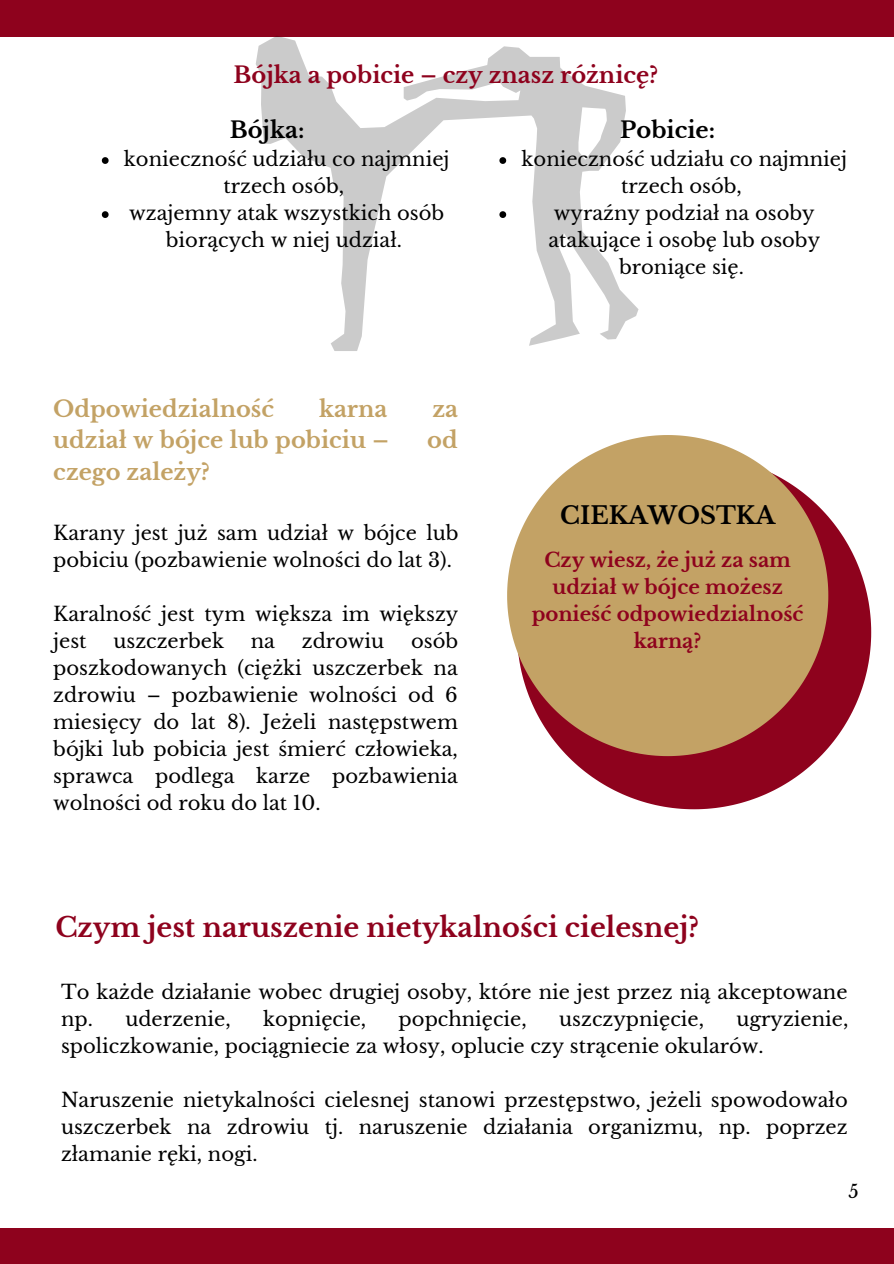
<style>
.page{position:relative;width:894px;height:1264px;background:#fff}
.page>*{position:absolute;margin:0;border:0;box-sizing:border-box;transform-origin:0 0}
.t1{font:700 27px "Libre Baskerville";color:#8e021d}
.t2{font:700 24px "Libre Baskerville";color:#000}
.t3{font:700 22.5px "Libre Baskerville";color:#c3a265}
.t4{font:700 22.5px "Libre Baskerville";color:#8e021d}
.t5{font:700 22.5px "Libre Baskerville";color:#000}
.t6{font:700 19.65px/27px "Libre Baskerville";color:#8e021d;text-align:center}
.t7{font:19.5px/27px "Libre Baskerville";color:#000}
.t8{font:18px "Libre Baskerville";color:#000}
</style>
<div class="page">
<div style="left:0;top:0;width:893px;height:36px;background:#8e021d"></div>
<div style="left:0;top:1227px;width:893px;height:35px;background:#8e021d"></div>
<svg style="left:255px;top:36px;width:383px;height:315px"></svg>
<svg style="left:567px;top:516px;width:303px;height:293px;fill:#8e021d"></svg>
<svg style="left:507px;top:435px;width:321px;height:321px;background:#c6a072"></svg>
<svg style="left:102px;top:157px;width:7px;height:7px"></svg>
<svg style="left:102px;top:211px;width:7px;height:7px"></svg>
<svg style="left:499px;top:157px;width:7px;height:7px"></svg>
<svg style="left:499px;top:211px;width:7px;height:7px"></svg>
<p class="t4" style="left:233px;top:61px;width:426px">Bójka a pobicie – czy znasz różnicę?</p>
<p class="t5" style="left:230px;top:116px;width:76px">Bójka:</p>
<p class="t7" style="left:124px;top:146px;width:327px;text-align:center">konieczność udziału co najmniej trzech osób,<br>wzajemny atak wszystkich osób biorących w niej udział.</p>
<p class="t3" style="left:53px;top:395px;width:222px">Odpowiedzialność</p>
<p class="t3" style="left:319px;top:395px;width:70px">karna</p>
<p class="t3" style="left:432px;top:395px;width:27px">za</p>
<p class="t3" style="left:53px;top:426px;width:337px">udział w bójce lub pobiciu –</p>
<p class="t3" style="left:427px;top:426px;width:32px">od</p>
<p class="t3" style="left:53px;top:458px;width:158px">czego zależy?</p>
<p class="t7" style="left:53px;top:519px;width:406px">Karany jest już sam udział w bójce lub pobiciu (pozbawienie wolności do lat 3).</p>
<p class="t7" style="left:53px;top:600px;width:406px">Karalność jest tym większa im większy jest</p>
<p class="t7" style="left:53px;top:627px;width:406px;text-align:justify;text-indent:357px">osób poszkodowanych (ciężki uszczerbek na zdrowiu – pozbawienie wolności od 6 miesięcy do lat 8). Jeżeli następstwem bójki lub pobicia jest śmierć człowieka, sprawca podlega karze pozbawienia wolności od roku do lat 10.</p>
<p class="t7" style="left:113px;top:627px;width:112px">uszczerbek</p>
<p class="t7" style="left:251px;top:627px;width:26px">na</p>
<p class="t7" style="left:302px;top:627px;width:84px">zdrowiu</p>
<p class="t5" style="left:620px;top:116px;width:96px">Pobicie:</p>
<p class="t7" style="left:521px;top:146px;width:327px;text-align:center">konieczność udziału co najmniej trzech osób,<br>wyraźny podział na osoby atakujące i osobę lub osoby broniące się.</p>
<p class="t2" style="left:560px;top:501px;width:216px">CIEKAWOSTKA</p>
<p class="t6" style="left:531px;top:546px;width:273px">Czy wiesz, że już za sam udział w bójce możesz ponieść odpowiedzialność karną?</p>
<h1 class="t1" style="left:55px;top:910px;width:645px">Czym jest naruszenie nietykalności cielesnej?</h1>
<p class="t7" style="left:61px;top:978px;width:787px">To każde działanie wobec drugiej osoby, które nie jest przez nią akceptowane np. uderzenie,</p>
<p class="t7" style="left:263px;top:1005px;width:104px">kopnięcie,</p>
<p class="t7" style="left:398px;top:1005px;width:130px">popchnięcie,</p>
<p class="t7" style="left:559px;top:1005px;width:146px">uszczypnięcie,</p>
<p class="t7" style="left:61px;top:1005px;width:788px;text-indent:675px">ugryzienie, spoliczkowanie, pociągniecie za włosy, oplucie czy strącenie okularów.</p>
<p class="t7" style="left:61px;top:1086px;width:788px;text-align:justify">Naruszenie nietykalności cielesnej stanowi przestępstwo, jeżeli spowodowało uszczerbek na zdrowiu tj. naruszenie działania organizmu, np. poprzez złamanie ręki, nogi.</p>
<p class="t8" style="left:848px;top:1180px;width:12px">5</p>
</div>
